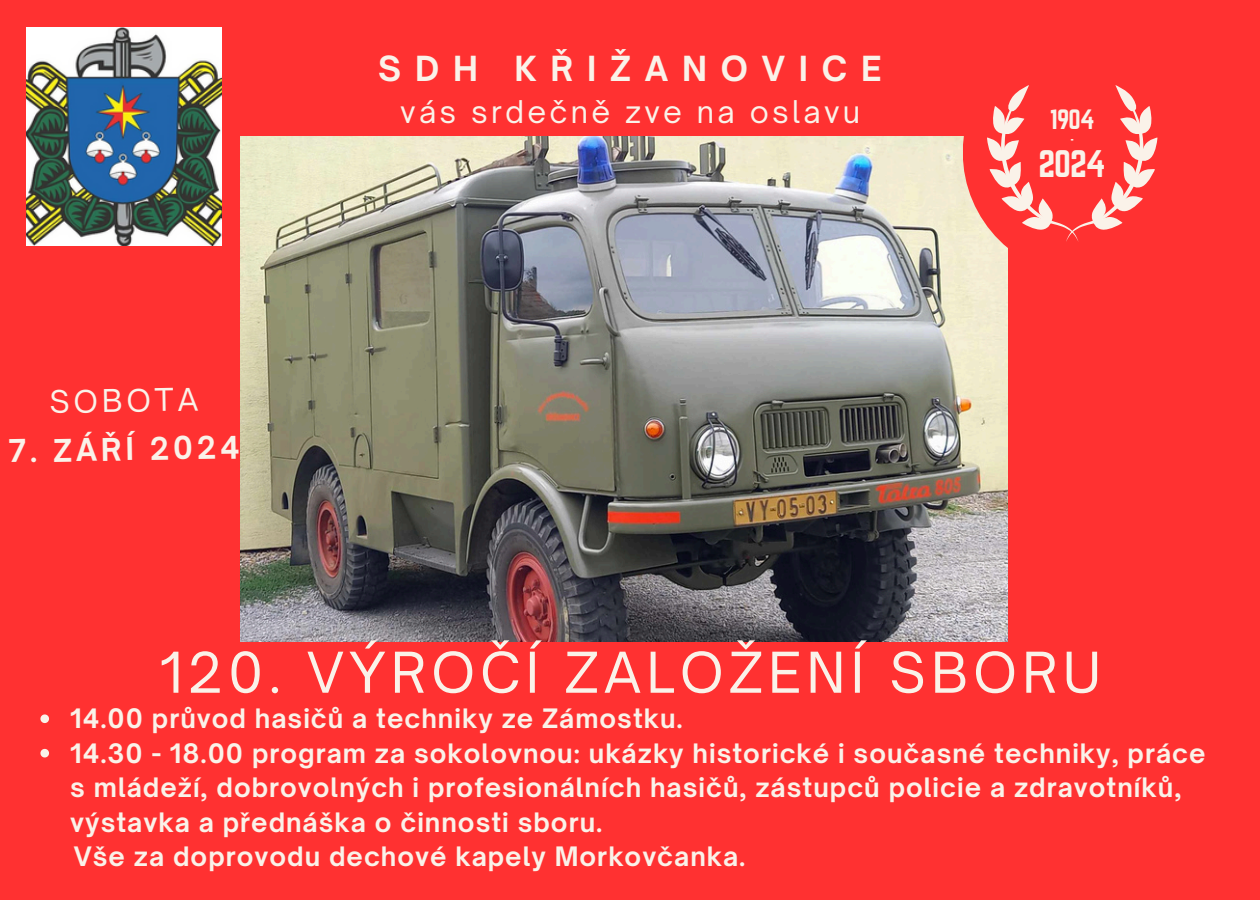
<style>
.page{position:relative;width:1260px;height:900px;background:#ff3131}
.page>*{position:absolute;margin:0;border:0;box-sizing:border-box;transform-origin:0 0}
.t1{font:53.75px "Open Sauce One";letter-spacing:.095em;color:#faf2e9}
.t2{font:33.5px "Norwester";color:#faf2e9}
.t3{font:700 33px "Open Sauce One";letter-spacing:.415em;color:#faf2e9}
.t4{font:30px "Open Sauce One";letter-spacing:.11em;color:#faf2e9}
.t5{font:700 30px "Open Sauce One";color:#faf2e9}
.t6{font:700 25.75px/34.5px "Open Sauce One";letter-spacing:.04em;color:#faf2e9}
.t7{font:24.5px "Norwester";color:#faf2e9}
.t8{font:11.75px "Norwester";color:#faf2e9}
</style>
<div class="page">
<img style="left:241px;top:137px;width:767px;height:504px">
<div style="left:963px;top:28px;width:248px;height:249px;background:#ff3131;border-radius:50%"></div>
<svg style="left:987px;top:85px;width:170px;height:157px"></svg>
<img style="left:27px;top:28px;width:195px;height:217px">
<svg style="left:40px;top:714px;width:9px;height:9px"></svg>
<svg style="left:40px;top:749px;width:9px;height:8px"></svg>
<p class="t4" style="left:49px;top:383px;width:150px;rotate:-1deg">SOBOTA</p>
<h3 class="t5" style="left:8px;top:432px;width:233px;rotate:-1deg">7. ZÁŘÍ 2024</h3>
<h5 class="t3" style="left:378px;top:48px;width:505px">SDH KŘIŽANOVICE</h5>
<h2 class="t4" style="left:400px;top:93px;width:461px">vás srdečně zve na oslavu</h2>
<h4 class="t7" style="left:1050px;top:104px;width:46px">1904</h4>
<h2 class="t2" style="left:1039px;top:143px;width:69px">2024</h2>
<p class="t8" style="left:1070px;top:133px;width:5px">-</p>
<p class="t1" style="left:159px;top:639px;width:943px">120. VÝROČÍ ZALOŽENÍ SBORU</p>
<h2 class="t6" style="left:70px;top:701px;width:614px">14.00 průvod hasičů a techniky ze Zámostku.</h2>
<h1 class="t6" style="left:70px;top:736px;width:1137px">14.30 - 18.00 program za sokolovnou: ukázky historické i současné techniky, práce s mládeží, dobrovolných i profesionálních hasičů, zástupců policie a zdravotníků, výstavka a přednáška o činnosti sboru.</h1>
<p class="t6" style="left:74px;top:839px;width:673px">Vše za doprovodu dechové kapely Morkovčanka.</p>
</div>
